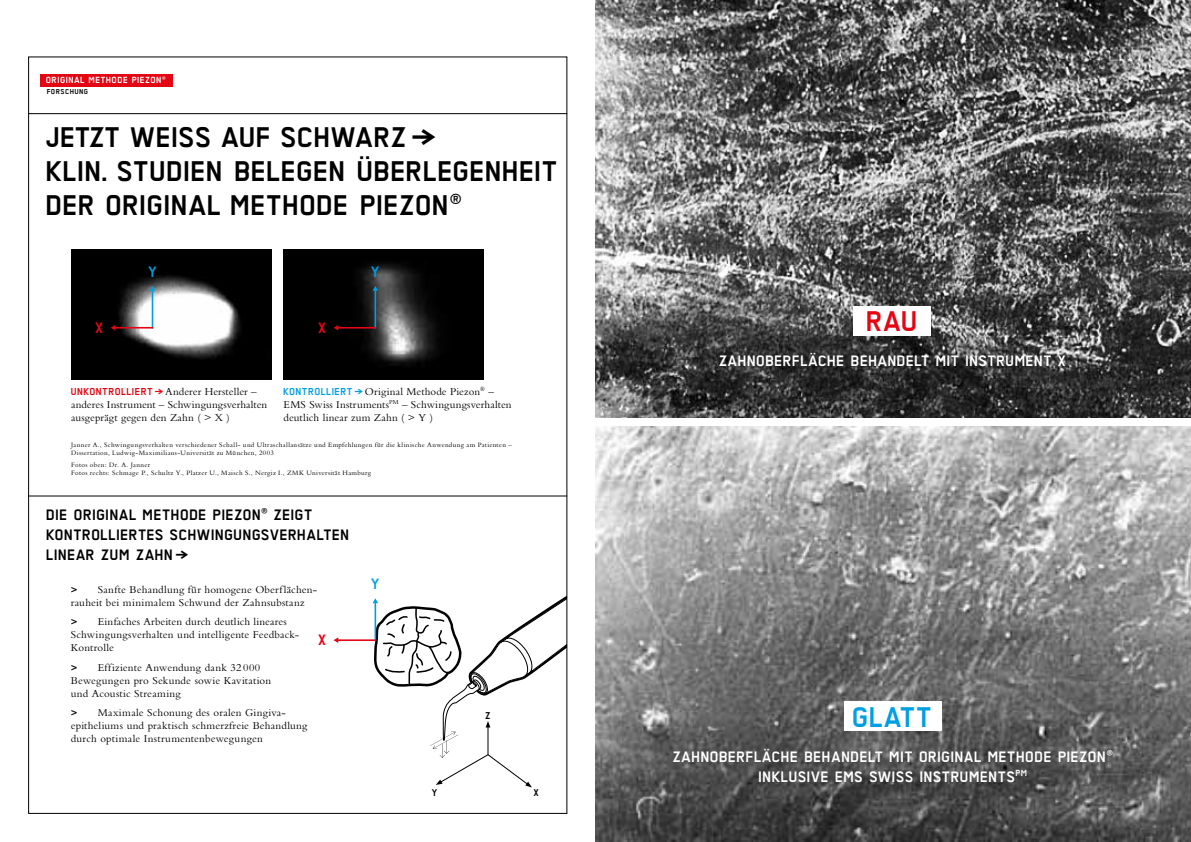
<style>
.page{position:relative;width:1191px;height:842px;background:#fff}
.page>*{position:absolute;margin:0;border:0;box-sizing:border-box;transform-origin:0 0}
.t1{font:700 32px/34px "TRANS";letter-spacing:-.025em;color:#000}
.t2{font:700 32px "TRANS";letter-spacing:-.005em;color:#009fe3}
.t3{font:700 32px "TRANS";color:#e30613}
.t4{font:700 17px/20px "TRANS";letter-spacing:-.015em;color:#fff}
.t5{font:700 17px/20px "TRANS";letter-spacing:-.015em;color:#000}
.t6{font:700 17px "TRANS";color:#e30613}
.t7{font:700 17px "TRANS";color:#009fe3}
.t8{font:700 11.1px "TRANS";color:#000}
.t9{font:11px/13px "Bembo PL";letter-spacing:.015em;color:#000}
.t10{font:700 10px "TRANS";letter-spacing:.01em;color:#fff}
.t11{font:700 8px "TRANS";letter-spacing:.04em;color:#000}
.t12{font:7px/8px "Bembo PL";letter-spacing:.045em;color:#000}
.s1{font-family:"TRANS";font-weight:700;font-size:11.3px;color:#e30613}
.s2{font-family:"TRANS";font-weight:700;font-size:11.3px;color:#009fe3}
.s3{font-family:"Bembo Extra Bold PL";font-size:10px}
</style>
<div class="page">
<hr style="left:28px;top:113px;width:539px;height:1px;background:#000">
<div style="left:40px;top:74px;width:133px;height:12px;background:#e30613"></div>
<img style="left:71px;top:249px;width:201px;height:131px">
<img style="left:284px;top:249px;width:200px;height:131px">
<img style="left:595px;top:426px;width:596px;height:416px">
<img style="left:595px;top:0;width:596px;height:418px">
<div style="left:853px;top:306px;width:78px;height:29px;background:#fff"></div>
<div style="left:844px;top:701px;width:97px;height:30px;background:#fff"></div>
<hr style="left:28px;top:496px;width:539px;height:1px;background:#000">
<svg style="left:333px;top:286px;width:45px;height:44px;background:#120f12"></svg>
<svg style="left:333px;top:495px;width:232px;height:293px"></svg>
<svg style="left:111px;top:286px;width:44px;height:44px"></svg>
<p class="t10" style="left:46px;top:75px;width:121px">ORIGINAL METHODE PIEZON<sup>®</sup></p>
<p class="t11" style="left:47px;top:88px;width:42px">FORSCHUNG</p>
<h1 class="t1" style="left:46px;top:120px;width:511px">JETZT WEISS AUF SCHWARZ}<br>KLIN. STUDIEN BELEGEN ÜBERLEGENHEIT<br>DER ORIGINAL METHODE PIEZON<sup>®</sup></h1>
<h2 class="t6" style="left:96px;top:319px;width:9px">X</h2>
<h2 class="t7" style="left:149px;top:262px;width:10px">Y</h2>
<h2 class="t6" style="left:318px;top:319px;width:9px">X</h2>
<h2 class="t7" style="left:371px;top:262px;width:10px">Y</h2>
<p class="t9" style="left:71px;top:385px;width:198px"><span class="s1">UNKONTROLL IERT }</span>Anderer Hersteller – anderes Instrument – Schwingungsverhalten ausgeprägt gegen den Zahn ( &gt; X )</p>
<p class="t9" style="left:283px;top:385px;width:229px"><span class="s2">KONTROLL IERT }</span>Original Methode Piezon<sup>®</sup> –<br>EMS Swiss Instruments<sup>PM</sup> – Schwingungsverhalten deutlich linear zum Zahn ( &gt; Y )</p>
<p class="t12" style="left:71px;top:440px;width:442px">Janner A., Schwingungsverhalten verschiedener Schall- und Ultraschallansätze und Empfehlungen für die klinische Anwendung am Patienten –<br>Dissertation, Ludwig-Maximilians-Universität zu München, 2003</p>
<p class="t12" style="left:71px;top:460px;width:301px">Fotos oben: Dr. A. Janner<br>Fotos rechts: Schmage P., Schultz Y., Platzer U., Maisch S., Nergiz I., ZMK Universität Hamburg</p>
<h2 class="t5" style="left:47px;top:505px;width:305px">DIE ORIGINAL METHODE PIEZON<sup>®</sup> ZEIGT<br>KONTROLLIERTES SCHWINGUNGSVERHALTEN<br>LINEAR ZUM ZAHN}</h2>
<p class="t9" style="left:71px;top:583px;width:248px"><span class="s3">&gt;</span> Sanfte Behandlung für homogene Oberflächen&shy;rauheit bei minimalem Schwund der Zahnsubstanz</p>
<p class="t9" style="left:71px;top:615px;width:230px"><span class="s3">&gt;</span> Einfaches Arbeiten durch deutlich lineares<br>Schwingungsverhalten und intelligente Feedback-<br>Kontrolle</p>
<p class="t9" style="left:71px;top:661px;width:202px"><span class="s3">&gt;</span> Effiziente Anwendung dank 32 000<br>Bewegungen pro Sekunde sowie Kavitation und Acoustic Streaming</p>
<p class="t9" style="left:71px;top:706px;width:238px"><span class="s3">&gt;</span> Maximale Schonung des oralen Gingiva&shy;epitheliums und praktisch schmerzfreie Behandlung durch optimale Instrumentenbewegungen</p>
<h2 class="t6" style="left:318px;top:631px;width:9px">X</h2>
<h2 class="t7" style="left:371px;top:575px;width:10px">Y</h2>
<p class="t8" style="left:485px;top:709px;width:7px">Z</p>
<p class="t8" style="left:432px;top:786px;width:7px">Y</p>
<p class="t8" style="left:534px;top:786px;width:6px">X</p>
<h1 class="t3" style="left:866px;top:304px;width:54px">RAU</h1>
<h2 class="t4" style="left:719px;top:350px;width:10px">ZAHNOBER</h2>
<h2 class="t4" style="left:792px;top:350px;width:36px">FLÄCHE</h2>
<h2 class="t4" style="left:851px;top:350px;width:19px">BEHAN</h2>
<h2 class="t4" style="left:897px;top:350px;width:170px">DELT MIT INSTRUMENT X</h2>
<h1 class="t2" style="left:853px;top:700px;width:82px">GLATT</h1>
<h2 class="t4" style="left:758px;top:747px;width:356px;text-indent:-86px">ZAHNOBERFLÄCHE BEHANDELT MIT ORIGINAL METHODE PIEZON<sup>®<br></sup>INKLUSIVE EMS</h2>
<h2 class="t4" style="left:869px;top:767px;width:160px">SWISS INSTRUMENTS <sup>PM</sup></h2>
</div>
